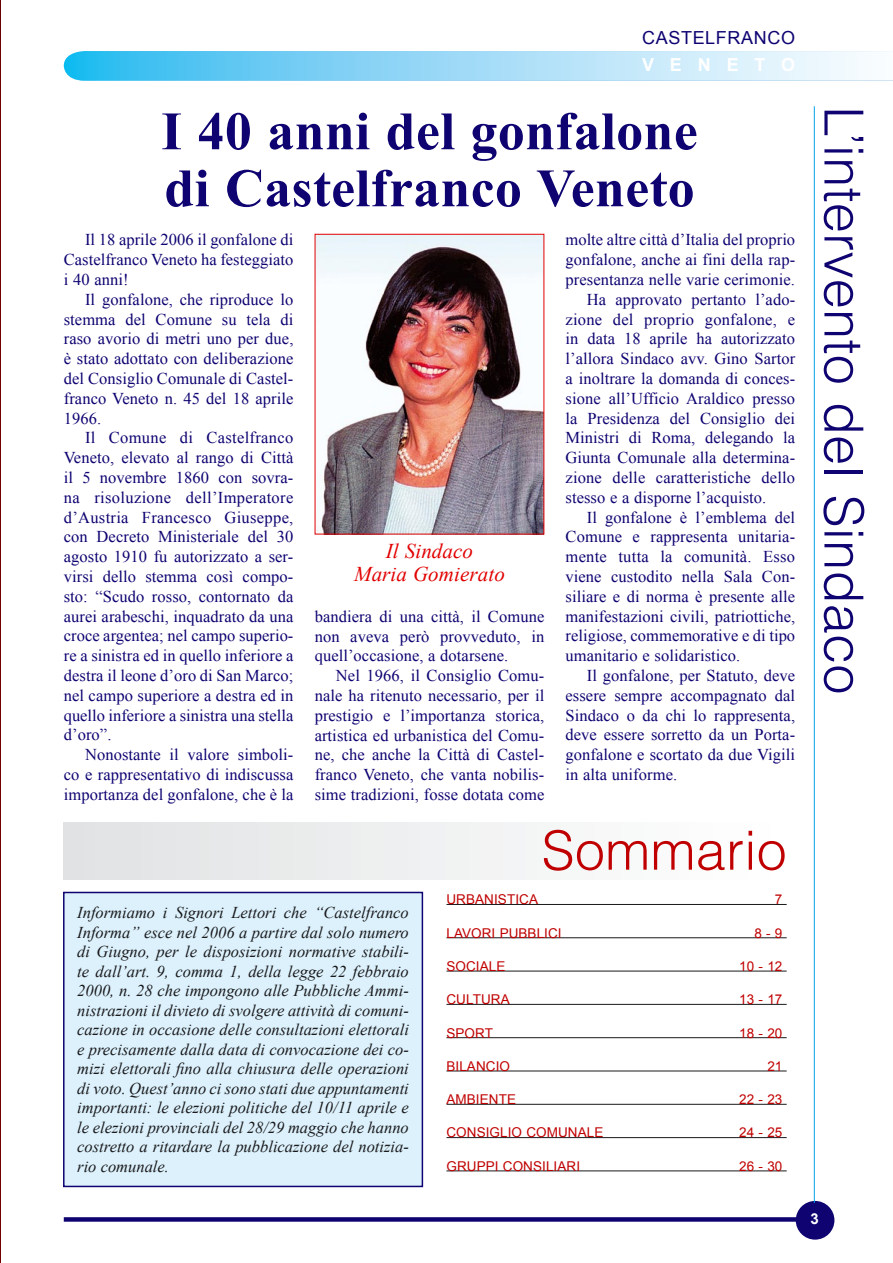
<style>
.page{position:relative;width:893px;height:1263px;background:#fff}
.page>*{position:absolute;margin:0;border:0;box-sizing:border-box;transform-origin:0 0}
.t1{font:700 54px "Times New Roman";letter-spacing:.005em;color:#0e0371}
.Normale{font:300 54px "Helvetica";letter-spacing:.005em;color:#0e0371}
.Normale-2{font:300 54px "Helvetica";letter-spacing:.005em;color:#c00000}
.Normale-3{font:italic 21px "Times New Roman";letter-spacing:.005em;color:#e20000}
.Normale-4{font:18px "Arial";letter-spacing:.035em;color:#0e0371}
.Normale-5{font:700 18px "Arial";letter-spacing:.88em;color:#fff}
.Body_Text_2{font:16.5px/19.8px "Times New Roman";letter-spacing:.005em;color:#0e0371;text-align:justify}
.t2{font:italic 16.5px/19.5px "Times New Roman";color:#1a1a1c;text-align:justify}
.Normale-6{font:700 15px "Arial";color:#fff}
.Normale-7{font:13.5px "Arial";letter-spacing:.005em;color:#c00000}
</style>
<div class="page">
<svg style="left:64px;top:51px;width:829px;height:30px;background:#9cdbf7"></svg>
<div style="left:64px;top:1217px;width:735px;height:5px;background:#0e0371"></div>
<div style="left:796px;top:1201px;width:38px;height:38px;background:#0e0371;border-radius:50%"></div>
<img style="left:317px;top:236px;width:225px;height:296px">
<hr style="left:814px;top:106px;width:1px;height:1097px;background:#00a3ea">
<img style="left:0;top:0;width:1px;height:1263px">
<div style="left:64px;top:822px;width:731px;height:57px;background:linear-gradient(to right,#e0e2e3,#fff)"></div>
<hr style="left:446px;top:904px;width:341px;height:1px;background:#1a1a1c">
<hr style="left:446px;top:937px;width:341px;height:1px;background:#1a1a1c">
<hr style="left:446px;top:971px;width:341px;height:1px;background:#1a1a1c">
<hr style="left:446px;top:1004px;width:341px;height:1px;background:#1a1a1c">
<hr style="left:446px;top:1037px;width:341px;height:1px;background:#1a1a1c">
<hr style="left:446px;top:1071px;width:341px;height:1px;background:#1a1a1c">
<hr style="left:446px;top:1104px;width:341px;height:1px;background:#1a1a1c">
<hr style="left:446px;top:1137px;width:341px;height:1px;background:#1a1a1c">
<hr style="left:446px;top:1171px;width:341px;height:1px;background:#1a1a1c">
<div style="left:64px;top:892px;width:358px;height:294px;background:#dcf1fc"></div>
<div style="left:63px;top:892px;width:360px;height:295px;border:2px solid #0e0371"></div>
<p class="Normale-4" style="left:642px;top:26px;width:155px">CASTELFRANCO</p>
<p class="Normale-5" style="left:642px;top:53px;width:155px">VENETO</p>
<p class="t1" style="left:161px;top:94px;width:538px">I 40 anni del gonfalone</p>
<p class="t1" style="left:164px;top:151px;width:532px">di Castelfranco Veneto</p>
<p class="Body_Text_2" style="left:64px;top:230px;width:231px;text-indent:21px">Il 18 aprile 2006 il gonfalone di Castelfranco Veneto ha festeggiato i 40 anni!</p>
<p class="Body_Text_2" style="left:64px;top:289px;width:231px;text-indent:21px">Il gonfalone, che riproduce lo stemma del Comune su tela di raso avorio di metri uno per due, è stato adottato con deliberazione del Consiglio Comunale di Castel&shy;franco Veneto n. 45 del 18 aprile 1966.</p>
<p class="Body_Text_2" style="left:64px;top:428px;width:231px;text-indent:21px">Il Comune di Castelfranco Veneto, elevato al rango di Città il 5 novembre 1860 con sovra&shy;na risoluzione dell’Imperatore d’Austria Francesco Giuseppe, con Decreto Ministeriale del 30 agosto 1910 fu autorizzato a ser&shy;virsi dello stemma così compo&shy;sto: “Scudo rosso, contornato da aurei arabeschi, inquadrato da una croce argentea; nel campo superio&shy;re a sinistra ed in quello inferiore a destra il leone d’oro di San Marco; nel campo superiore a destra ed in quello inferiore a sinistra una stella d’oro”.</p>
<p class="Body_Text_2" style="left:64px;top:744px;width:231px;text-indent:21px">Nonostante il valore simboli&shy;co e rappresentativo di indiscussa importanza del gonfalone, che è la</p>
<p class="Normale-3" style="left:386px;top:537px;width:89px">Il Sindaco</p>
<p class="Normale-3" style="left:354px;top:559px;width:152px">Maria Gomierato</p>
<p class="Body_Text_2" style="left:315px;top:606px;width:231px">bandiera di una città, il Comune non aveva però provveduto, in quell’occasione, a dotarsene.</p>
<p class="Body_Text_2" style="left:315px;top:665px;width:231px;text-indent:21px">Nel 1966, il Consiglio Comu&shy;nale ha ritenuto necessario, per il prestigio e l’importanza storica, artistica ed urbanistica del Comu&shy;ne, che anche la Città di Castel&shy;franco Veneto, che vanta nobilis&shy;sime tradizioni, fosse dotata come</p>
<p class="Body_Text_2" style="left:566px;top:230px;width:231px">molte altre città d’Italia del proprio gonfalone, anche ai fini della rap&shy;presentanza nelle varie cerimonie.</p>
<p class="Body_Text_2" style="left:566px;top:289px;width:231px;text-indent:21px">Ha approvato pertanto l’ado&shy;zione del proprio gonfalone, e in data 18 aprile ha autorizzato l’allora Sindaco avv. Gino Sartor a inoltrare la domanda di conces&shy;sione all’Ufficio Araldico presso la Presidenza del Consiglio dei Ministri di Roma, delegando la Giunta Comunale alla determina&shy;zione delle caratteristiche dello stesso e a disporne l’acquisto.</p>
<p class="Body_Text_2" style="left:566px;top:507px;width:231px;text-indent:21px">Il gonfalone è l’emblema del Comune e rappresenta unitaria&shy;mente tutta la comunità. Esso viene custodito nella Sala Con&shy;siliare e di norma è presente alle manifestazioni civili, patriottiche, religiose, commemorative e di tipo umanitario e solidaristico.</p>
<p class="Body_Text_2" style="left:566px;top:665px;width:231px;text-indent:21px">Il gonfalone, per Statuto, deve essere sempre accompagnato dal Sindaco o da chi lo rappresenta, deve essere sorretto da un Porta&shy;gonfalone e scortato da due Vigili in alta uniforme.</p>
<p class="Normale-2" style="left:542px;top:817px;width:247px">Sommario</p>
<p class="t2" style="left:77px;top:903px;width:333px">Informiamo i Signori Lettori che “Castelfranco Informa” esce nel 2006 a partire dal solo numero di Giugno, per le disposizioni normative stabili&shy;te dall’art. 9, comma 1, della legge 22 febbraio 2000, n. 28 che impongono alle Pubbliche Ammi&shy;nistrazioni il divieto di svolgere attività di comuni&shy;cazione in occasione delle consultazioni elettorali e precisamente dalla data di convocazione dei co&shy;mizi elettorali fino alla chiusura delle operazioni di voto. Quest’anno ci sono stati due appuntamenti importanti: le elezioni politiche del 10/11 aprile e le elezioni provinciali del 28/29 maggio che hanno costretto a ritardare la pubblicazione del notizia&shy;rio comunale.</p>
<p class="Normale-7" style="left:446px;top:891px;width:93px">URBANISTICA</p>
<p class="Normale-7" style="left:775px;top:891px;width:9px">7</p>
<p class="Normale-7" style="left:446px;top:924px;width:117px">LAVORI PUBBLICI</p>
<p class="Normale-7" style="left:754px;top:924px;width:30px">8 - 9</p>
<p class="Normale-7" style="left:446px;top:957px;width:60px">SOCIALE</p>
<p class="Normale-7" style="left:739px;top:957px;width:45px">10 - 12</p>
<p class="Normale-7" style="left:446px;top:991px;width:65px">CULTURA</p>
<p class="Normale-7" style="left:739px;top:991px;width:45px">13 - 17</p>
<p class="Normale-7" style="left:446px;top:1024px;width:48px">SPORT</p>
<p class="Normale-7" style="left:739px;top:1024px;width:45px">18 - 20</p>
<p class="Normale-7" style="left:446px;top:1057px;width:65px">BILANCIO</p>
<p class="Normale-7" style="left:767px;top:1057px;width:17px">21</p>
<p class="Normale-7" style="left:446px;top:1090px;width:71px">AMBIENTE</p>
<p class="Normale-7" style="left:739px;top:1090px;width:45px">22 - 23</p>
<p class="Normale-7" style="left:446px;top:1124px;width:158px">CONSIGLIO COMUNALE</p>
<p class="Normale-7" style="left:739px;top:1124px;width:45px">24 - 25</p>
<p class="Normale-7" style="left:446px;top:1157px;width:135px">GRUPPI CONSILIARI</p>
<p class="Normale-7" style="left:739px;top:1157px;width:45px">26 - 30</p>
<p class="Normale" style="left:877px;top:106px;width:590px;rotate:90deg">L’intervento del Sindaco</p>
<p class="Normale-6" style="left:810px;top:1209px;width:10px">3</p>
</div>
